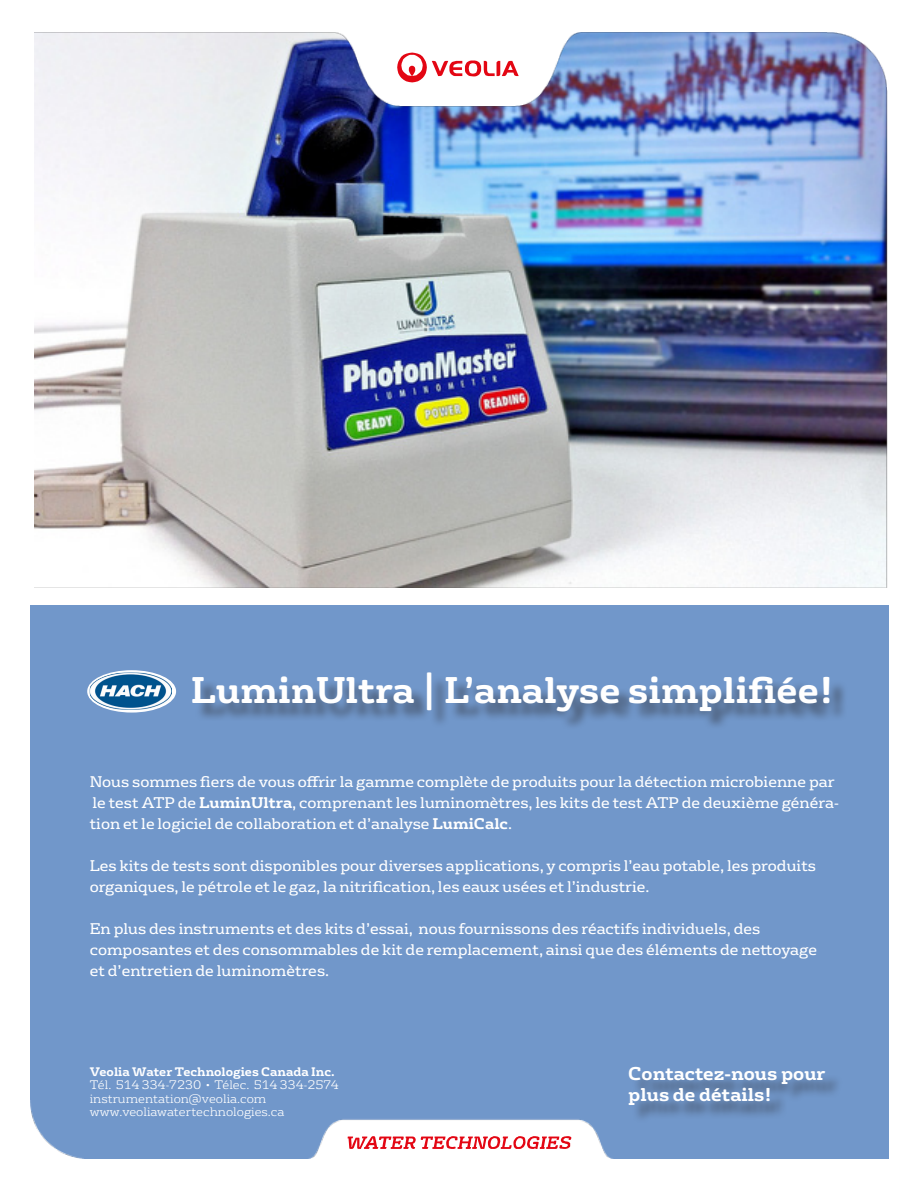
<style>
.page{position:relative;width:919px;height:1187px;background:#fff}
.page>*{position:absolute;margin:0;border:0;box-sizing:border-box;transform-origin:0 0}
.t1{font:700 36px "FS Rufus";color:#fff}
.t2{font:700 18px "FS Rufus";color:#fff}
.t3{font:15px/21px "FS Rufus";color:#fff}
.t4{font:300 12px "FS Rufus";color:#fff}
.t5{font:700 12px "FS Rufus";color:#fff}
.s1{font-weight:700}
</style>
<div class="page">
<div style="left:30px;top:605px;width:858px;height:553px;background:#7197ca"></div>
<div style="left:195px;top:675px;width:653px;height:55px;background:#231f20;opacity:.52"></div>
<div style="left:631px;top:1069px;width:212px;height:54px;background:#231f20;opacity:.53"></div>
<img style="left:90px;top:672px;width:82px;height:37px">
<div style="left:87px;top:670px;width:89px;height:42px;border:2px solid #fff;border-radius:50%"></div>
<img style="left:34px;top:32px;width:854px;height:555px">
<svg style="left:387px;top:48px;width:131px;height:34px"></svg>
<svg style="left:347px;top:1135px;width:224px;height:13px"></svg>
<p class="t1" style="left:191px;top:659px;width:644px">LuminUltra | L’analyse simplifiée!</p>
<p class="t3" style="left:90px;top:770px;width:746px">Nous sommes fiers de vous offrir la gamme complète de produits pour la détection microbienne par</p>
<p class="t3" style="left:90px;top:791px;width:750px">le test ATP de <span class="s1">LuminUltra</span>, comprenant les luminomètres, les kits de test ATP de deuxième généra&shy;tion et le logiciel de collaboration et d’analyse <span class="s1">LumiCalc</span>.</p>
<p class="t3" style="left:90px;top:854px;width:727px">Les kits de tests sont disponibles pour diverses applications, y compris l’eau potable, les produits</p>
<p class="t3" style="left:90px;top:875px;width:561px">organiques, le pétrole et le gaz, la nitrification, les eaux usées et l’industrie.</p>
<p class="t3" style="left:90px;top:917px;width:672px">En plus des instruments et des kits d’essai, nous fournissons des réactifs individuels, des</p>
<p class="t3" style="left:90px;top:938px;width:728px">composantes et des consommables de kit de remplacement, ainsi que des éléments de nettoyage</p>
<p class="t3" style="left:90px;top:959px;width:241px">et d’entretien de luminomètres.</p>
<p class="t5" style="left:90px;top:1060px;width:246px">Veolia Water Technologies Canada Inc.</p>
<p class="t4" style="left:90px;top:1075px;width:251px">Tél. 514 334-7230 • Télec. 514 334-2574</p>
<p class="t4" style="left:90px;top:1088px;width:178px">instrumentation@veolia.com</p>
<p class="t4" style="left:90px;top:1102px;width:196px">www.veoliawatertechnologies.ca</p>
<p class="t2" style="left:628px;top:1058px;width:199px">Contactez-nous pour</p>
<p class="t2" style="left:628px;top:1079px;width:145px">plus de détails!</p>
</div>
